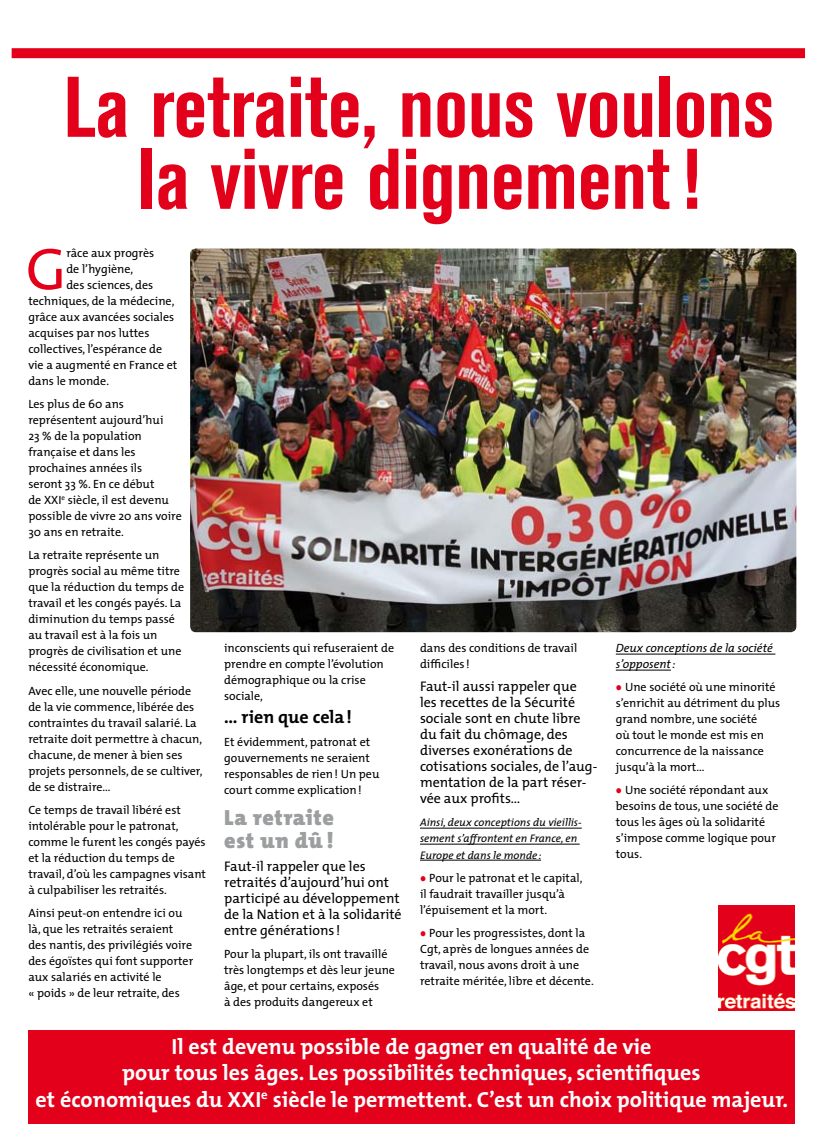
<style>
.page{position:relative;width:823px;height:1134px;background:#fff}
.page>*{position:absolute;margin:0;border:0;box-sizing:border-box;transform-origin:0 0}
.t1{font:700 condensed 85px/72px "Akzidenz Grotesk BE";color:#e2001a;text-align:center}
.t2{font:59.4px "The Mix";color:#e2001a}
.t3{font:700 22px/26.4px "The Mix";color:#fff;text-align:center}
.t4{font:900 22px/23px "The Mix";letter-spacing:.03em;color:#9c9e9f}
.t5{font:700 18px "The Mix";color:#000}
.t6{font:14px/16px "The Mix";color:#000}
.t7{font:12px/16px "The Mix";color:#000}
.t8{font:italic 12px/16px "The Mix";color:#000}
.t9{font:italic 11px/16px "The Mix";color:#000}
.s1{color:#e2001a}
</style>
<div class="page">
<div style="left:28px;top:1030px;width:766px;height:94px;background:#e2001a"></div>
<hr style="left:420px;top:828px;width:161px;height:1px;background:#000">
<hr style="left:420px;top:844px;width:159px;height:1px;background:#000">
<hr style="left:420px;top:860px;width:120px;height:1px;background:#000">
<hr style="left:615px;top:654px;width:160px;height:1px;background:#000">
<hr style="left:615px;top:670px;width:55px;height:1px;background:#000">
<img style="left:190px;top:249px;width:605px;height:383px">
<img style="left:718px;top:905px;width:76px;height:106px">
<div style="left:12px;top:48px;width:792px;height:10px;background:#e2001a"></div>
<h1 class="t1" style="left:63px;top:72px;width:712px">La retraite, nous voulons la vivre dignement!</h1>
<h2 class="t2" style="left:26px;top:220px;width:42px">G</h2>
<p class="t7" style="left:66px;top:245px;width:89px">râce aux progrès</p>
<p class="t7" style="left:66px;top:261px;width:68px">de l’hygiène,</p>
<p class="t7" style="left:66px;top:277px;width:88px">des sciences, des</p>
<p class="t7" style="left:28px;top:293px;width:147px">techniques, de la médecine,</p>
<p class="t7" style="left:28px;top:309px;width:147px">grâce aux avancées sociales</p>
<p class="t7" style="left:28px;top:325px;width:122px">acquises par nos luttes</p>
<p class="t7" style="left:28px;top:341px;width:135px">collectives, l’espérance de</p>
<p class="t7" style="left:28px;top:357px;width:150px">vie a augmenté en France et</p>
<p class="t7" style="left:28px;top:373px;width:82px">dans le monde.</p>
<p class="t7" style="left:28px;top:396px;width:155px">Les plus de 60 ans représentent aujourd’hui<br>23 % de la population française et dans les prochaines années ils<br>seront 33 %. En ce début<br>de XXI<sup>e</sup> siècle, il est devenu possible de vivre 20 ans voire<br>30 ans en retraite.</p>
<p class="t7" style="left:28px;top:547px;width:157px">La retraite représente un progrès social au même titre que la réduction du temps de travail et les congés payés. La diminution du temps passé au travail est à la fois un progrès de civilisation et une nécessité économique.</p>
<p class="t7" style="left:28px;top:682px;width:175px">Avec elle, une nouvelle période de la vie commence, libérée des contraintes du travail salarié. La retraite doit permettre à chacun, chacune, de mener à bien ses projets personnels, de se cultiver, de se distraire…</p>
<p class="t7" style="left:28px;top:801px;width:179px">Ce temps de travail libéré est intolérable pour le patronat, comme le furent les congés payés et la réduction du temps de travail, d’où les campagnes visant à culpabiliser les retraités.</p>
<p class="t7" style="left:28px;top:904px;width:166px">Ainsi peut-on entendre ici ou là, que les retraités seraient des nantis, des privilégiés voire des égoïstes qui font supporter aux salariés en activité le<br>« poids » de leur retraite, des</p>
<p class="t7" style="left:224px;top:640px;width:171px">inconscients qui refuseraient de prendre en compte l’évolution démographique ou la crise sociale,</p>
<h3 class="t5" style="left:224px;top:702px;width:129px">… rien que cela!</h3>
<p class="t7" style="left:224px;top:734px;width:157px">Et évidemment, patronat et gouvernements ne seraient responsables de rien! Un peu court comme explication!</p>
<h3 class="t4" style="left:224px;top:805px;width:111px">La retraite est un dû !</h3>
<p class="t6" style="left:224px;top:857px;width:179px">Faut-il rappeler que les retraités d’aujourd’hui ont participé au développement de la Nation et à la solidarité entre générations !</p>
<p class="t7" style="left:224px;top:945px;width:172px">Pour la plupart, ils ont travaillé très longtemps et dès leur jeune âge, et pour certains, exposés<br>à des produits dangereux et</p>
<p class="t7" style="left:420px;top:640px;width:159px">dans des conditions de travail difficiles !</p>
<p class="t6" style="left:420px;top:678px;width:179px">Faut-il aussi rappeler que<br>les recettes de la Sécurité sociale sont en chute libre du fait du chômage, des diverses exonérations de cotisations sociales, de l’aug&shy;mentation de la part réser&shy;vée aux profits…</p>
<p class="t9" style="left:420px;top:814px;width:163px">Ainsi, deux conceptions du vieillis&shy;sement s’affrontent en France, en<br>Europe et dans le monde :</p>
<p class="t7" style="left:420px;top:869px;width:164px"><span class="s1">●</span> Pour le patronat et le capital, il faudrait travailler jusqu’à l’épuisement et la mort.</p>
<p class="t7" style="left:420px;top:924px;width:175px"><span class="s1">●</span> Pour les progressistes, dont la<br>Cgt, après de longues années de travail, nous avons droit à une retraite méritée, libre et décente.</p>
<p class="t8" style="left:615px;top:640px;width:158px">Deux conceptions de la société s’opposent:</p>
<p class="t7" style="left:615px;top:679px;width:166px"><span class="s1">●</span> Une société où une minorité s’enrichit au détriment du plus grand nombre, une société<br>où tout le monde est mis en concurrence de la naissance jusqu’à la mort…</p>
<p class="t7" style="left:615px;top:782px;width:164px"><span class="s1">●</span> Une société répondant aux besoins de tous, une société de tous les âges où la solidarité s’impose comme logique pour tous.</p>
<h3 class="t3" style="left:36px;top:1032px;width:753px">Il est devenu possible de gagner en qualité de vie<br>pour tous les âges. Les possibilités techniques, scientifiques<br>et économiques du XXI<sup>e</sup> siècle le permettent. C’est un choix politique majeur.</h3>
</div>
